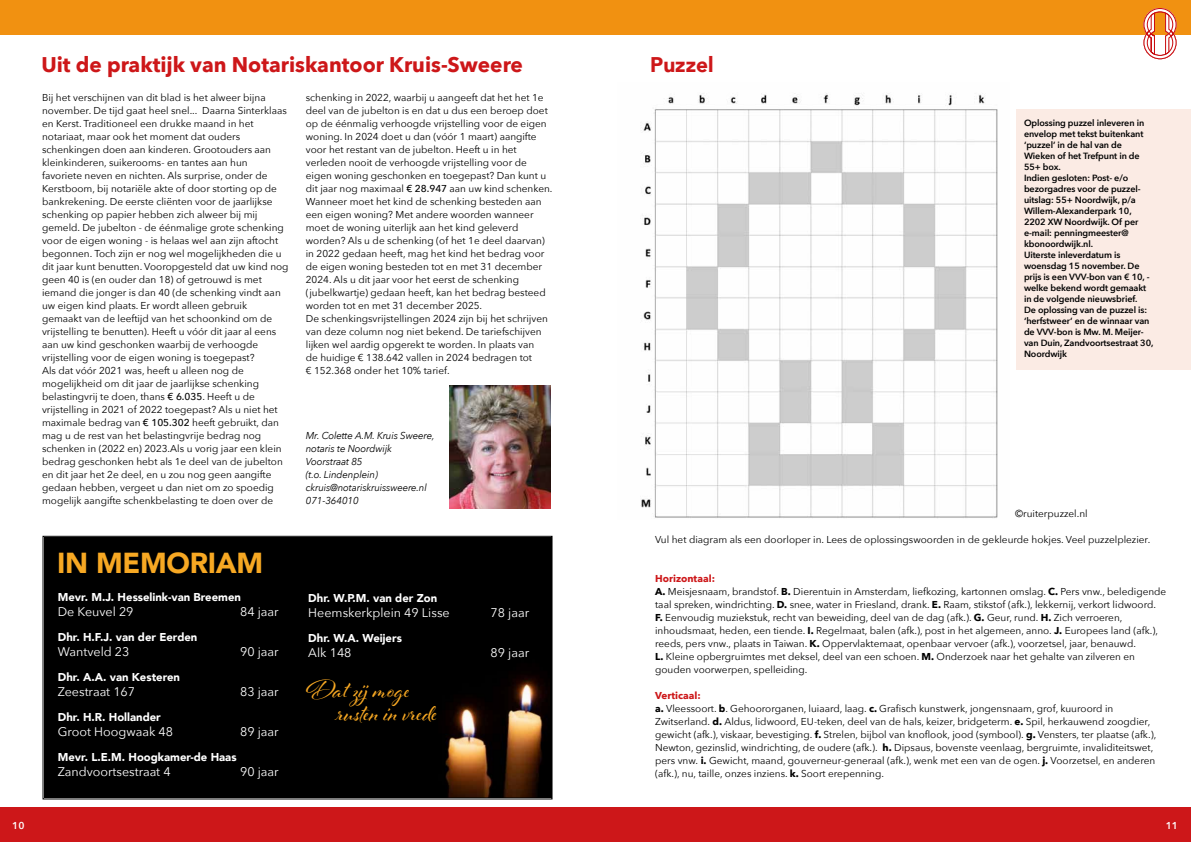
<style>
.page{position:relative;width:1191px;height:842px;background:#fff}
.page>*{position:absolute;margin:0;border:0;box-sizing:border-box;transform-origin:0 0}
.t1{font:900 28.9px "Avenir";letter-spacing:-.01em;color:#f7a823}
.t2{font:27.1px/23px "Al Fresco";color:#f7a823}
.t3{font:700 21.2px "Avenir Next";color:#cd1719}
.t4{font:900 21.2px "Avenir";color:#cd1719}
.t5{font:12.5px "Avenir Next";color:#fff}
.t6{font:900 11.4px "Avenir";color:#fff}
.t7{font:10px/13px "Avenir Next";color:#000}
.t8{font:italic 10px/13px "Avenir Next";letter-spacing:-.01em;color:#000}
.t9{font:600 10px "Avenir Next";color:#fff}
.t10{font:600 9px/11px "Avenir Next";letter-spacing:-.01em;color:#000}
.s1{font-weight:500}
.s2{font-weight:700;color:#cd1719}
.s3{font-weight:700}
</style>
<div class="page">
<img style="left:449px;top:386px;width:102px;height:122px">
<div style="left:1016px;top:109px;width:175px;height:260px;background:#fbebe4"></div>
<div style="left:0;top:808px;width:1191px;height:34px;background:#cd1719"></div>
<div style="left:0;top:0;width:1191px;height:34px;background:#f19111"></div>
<img style="left:641px;top:93px;width:357px;height:425px">
<svg style="left:1143px;top:8px;width:33px;height:51px"></svg>
<div style="left:42px;top:535px;width:511px;height:265px;background:#000"></div>
<img style="left:258px;top:633px;width:291px;height:164px">
<div style="left:303px;top:676px;width:140px;height:53px;background:#000"></div>
<h3 class="t3" style="left:41px;top:46px;width:483px">Uit de praktijk van Notariskantoor Kruis-Sweere</h3>
<p class="t7" style="left:42px;top:91px;width:248px">Bij het verschijnen van dit blad is het alweer bijna november. De tijd gaat heel snel... Daarna Sinterklaas en Kerst. Traditioneel een drukke maand in het notariaat, maar ook het moment dat ouders schenkingen doen aan kinderen. Grootouders aan kleinkinderen, suikerooms- en tantes aan hun favoriete neven en nichten. Als surprise, onder de Kerstboom, bij notariële akte of door storting op de bankrekening. De eerste cliënten voor de jaarlijkse schenking op papier hebben zich alweer bij mij gemeld. De jubelton - de éénmalige grote schenking voor de eigen woning - is helaas wel aan zijn aftocht begonnen. Toch zijn er nog wel mogelijkheden die u dit jaar kunt benutten. Vooropgesteld dat uw kind nog geen 40 is (en ouder dan 18) of getrouwd is met iemand die jonger is dan 40 (de schenking vindt aan uw eigen kind plaats. Er wordt alleen gebruik gemaakt van de leeftijd van het schoonkind om de vrijstelling te benutten). Heeft u vóór dit jaar al eens aan uw kind geschonken waarbij de verhoogde vrijstelling voor de eigen woning is toegepast?<br>Als dat vóór 2021 was, heeft u alleen nog de mogelijkheid om dit jaar de jaarlijkse schenking belastingvrij te doen, thans <span class="s1">€ 6.035</span>. Heeft u de vrijstelling in 2021 of 2022 toegepast? Als u niet het maximale bedrag van <span class="s1">€ 105.302</span> heeft gebruikt, dan mag u de rest van het belastingvrije bedrag nog schenken in (2022 en) 2023.Als u vorig jaar een klein bedrag geschonken hebt als 1e deel van de jubelton en dit jaar het 2e deel, en u zou nog geen aangifte gedaan hebben, vergeet u dan niet om zo spoedig mogelijk aangifte schenkbelasting te doen over de</p>
<p class="t7" style="left:306px;top:91px;width:248px">schenking in 2022, waarbij u aangeeft dat het het 1e deel van de jubelton is en dat u dus een beroep doet op de éénmalig verhoogde vrijstelling voor de eigen woning. In 2024 doet u dan (vóór 1 maart) aangifte voor het restant van de jubelton. Heeft u in het verleden nooit de verhoogde vrijstelling voor de eigen woning geschonken en toegepast? Dan kunt u dit jaar nog maximaal <span class="s1">€ 28.947</span> aan uw kind schenken.<br>Wanneer moet het kind de schenking besteden aan een eigen woning? Met andere woorden wanneer moet de woning uiterlijk aan het kind geleverd worden? Als u de schenking (of het 1e deel daarvan) in 2022 gedaan heeft, mag het kind het bedrag voor de eigen woning besteden tot en met 31 december 2024. Als u dit jaar voor het eerst de schenking (jubelkwartje) gedaan heeft, kan het bedrag besteed worden tot en met 31 december 2025.<br>De schenkingsvrijstellingen 2024 zijn bij het schrijven van deze column nog niet bekend. De tariefschijven lijken wel aardig opgerekt te worden. In plaats van<br>de huidige € 138.642 vallen in 2024 bedragen tot<br>€ 152.368 onder het 10% tarief.</p>
<p class="t8" style="left:306px;top:429px;width:130px">Mr. Colette A.M. Kruis Sweere, notaris te Noordwijk<br>Voorstraat 85<br>(t.o. Lindenplein) ckruis@notariskruissweere.nl<br>071-364010</p>
<h1 class="t1" style="left:57px;top:538px;width:208px">IN MEMORIAM</h1>
<p class="t6" style="left:58px;top:587px;width:185px">Mevr. M.J. Hesselink-van Breemen</p>
<p class="t5" style="left:58px;top:601px;width:77px">De Keuvel 29</p>
<p class="t5" style="left:240px;top:601px;width:40px">84 jaar</p>
<p class="t6" style="left:58px;top:627px;width:141px">Dhr. H.F.J. van der Eerden</p>
<p class="t5" style="left:58px;top:641px;width:73px">Wantveld 23</p>
<p class="t5" style="left:240px;top:641px;width:40px">90 jaar</p>
<p class="t6" style="left:58px;top:667px;width:124px">Dhr. A.A. van Kesteren</p>
<p class="t5" style="left:58px;top:681px;width:79px">Zeestraat 167</p>
<p class="t5" style="left:240px;top:681px;width:40px">83 jaar</p>
<p class="t6" style="left:58px;top:707px;width:105px">Dhr. H.R. Hollander</p>
<p class="t5" style="left:58px;top:721px;width:117px">Groot Hoogwaak 48</p>
<p class="t5" style="left:240px;top:721px;width:40px">89 jaar</p>
<p class="t6" style="left:58px;top:747px;width:180px">Mevr. L.E.M. Hoogkamer-de Haas</p>
<p class="t5" style="left:58px;top:761px;width:114px">Zandvoortsestraat 4</p>
<p class="t5" style="left:240px;top:761px;width:40px">90 jaar</p>
<p class="t6" style="left:308px;top:588px;width:130px">Dhr. W.P.M. van der Zon</p>
<p class="t5" style="left:308px;top:602px;width:143px">Heemskerkplein 49 Lisse</p>
<p class="t5" style="left:490px;top:602px;width:40px">78 jaar</p>
<p class="t6" style="left:308px;top:628px;width:95px">Dhr. W.A. Weijers</p>
<p class="t5" style="left:308px;top:642px;width:45px">Alk 148</p>
<p class="t5" style="left:490px;top:642px;width:40px">89 jaar</p>
<h2 class="t2" style="left:337px;top:676px;width:101px;text-indent:-31px">Dat zij moge rusten in vrede</h2>
<h3 class="t4" style="left:650px;top:47px;width:65px">Puzzel</h3>
<p class="t10" style="left:1024px;top:117px;width:131px">Oplossing puzzel inleveren in envelop met tekst buitenkant ‘puzzel’ in de hal van de<br>Wieken of het Trefpunt in de<br>55+ box.<br>Indien gesloten: Post- e/o bezorgadres voor de puzzel&shy;uitslag: 55+ Noordwijk, p/a<br>Willem-Alexanderpark 10,<br>2202 XW Noordwijk. Of per e-mail: penningmeester@ kbonoordwijk.nl.<br>Uiterste inleverdatum is woensdag 15 november. De prijs is een VVV-bon van € 10, - welke bekend wordt gemaakt in de volgende nieuwsbrief.<br>De oplossing van de puzzel is: ‘herfstweer‘ en de winnaar van de VVV-bon is Mw. M. Meijer&shy;van Duin, Zandvoortsestraat 30,<br>Noordwijk</p>
<p class="t7" style="left:1015px;top:507px;width:74px">©ruiterpuzzel.nl</p>
<p class="t7" style="left:655px;top:533px;width:497px">Vul het diagram als een doorloper in. Lees de oplossingswoorden in de gekleurde hokjes. Veel puzzelplezier.</p>
<p class="t7" style="left:655px;top:572px;width:513px"><span class="s2">Horizontaal:<br></span><span class="s3">A.</span> Meisjesnaam, brandstof. <span class="s3">B.</span> Dierentuin in Amsterdam, liefkozing, kartonnen omslag. <span class="s3">C.</span> Pers vnw., beledigende taal spreken, windrichting. <span class="s3">D.</span> snee, water in Friesland, drank. <span class="s3">E.</span> Raam, stikstof (afk.), lekkernij, verkort lidwoord.<br><span class="s3">F.</span> Eenvoudig muziekstuk, recht van beweiding, deel van de dag (afk.). <span class="s3">G.</span> Geur, rund. <span class="s3">H.</span> Zich verroeren, inhoudsmaat, heden, een tiende. <span class="s3">I.</span> Regelmaat, balen (afk.), post in het algemeen, anno. <span class="s3">J.</span> Europees land (afk.), reeds, pers vnw., plaats in Taiwan. <span class="s3">K.</span> Oppervlaktemaat, openbaar vervoer (afk.), voorzetsel, jaar, benauwd.<br><span class="s3">L.</span> Kleine opbergruimtes met deksel, deel van een schoen. <span class="s3">M.</span> Onderzoek naar het gehalte van zilveren en gouden voorwerpen, spelleiding.</p>
<p class="t7" style="left:655px;top:689px;width:502px"><span class="s2">Verticaal:<br></span><span class="s3">a.</span> Vleessoort. <span class="s3">b</span>. Gehoororganen, luiaard, laag. <span class="s3">c.</span> Grafisch kunstwerk, jongensnaam, grof, kuuroord in Zwitserland. <span class="s3">d.</span> Aldus, lidwoord, EU-teken, deel van de hals, keizer, bridgeterm. <span class="s3">e.</span> Spil, herkauwend zoogdier, gewicht (afk.), viskaar, bevestiging. <span class="s3">f.</span> Strelen, bijbol van knoflook, jood (symbool). <span class="s3">g.</span> Vensters, ter plaatse (afk.), Newton, gezinslid, windrichting, de oudere (afk.). <span class="s3">h.</span> Dipsaus, bovenste veenlaag, bergruimte, invaliditeitswet, pers vnw. <span class="s3">i.</span> Gewicht, maand, gouverneur-generaal (afk.), wenk met een van de ogen. <span class="s3">j.</span> Voorzetsel, en anderen (afk.), nu, taille, onzes inziens. <span class="s3">k.</span> Soort erepenning.</p>
<p class="t9" style="left:12px;top:817px;width:14px">10</p>
<p class="t9" style="left:1165px;top:817px;width:14px">11</p>
</div>
